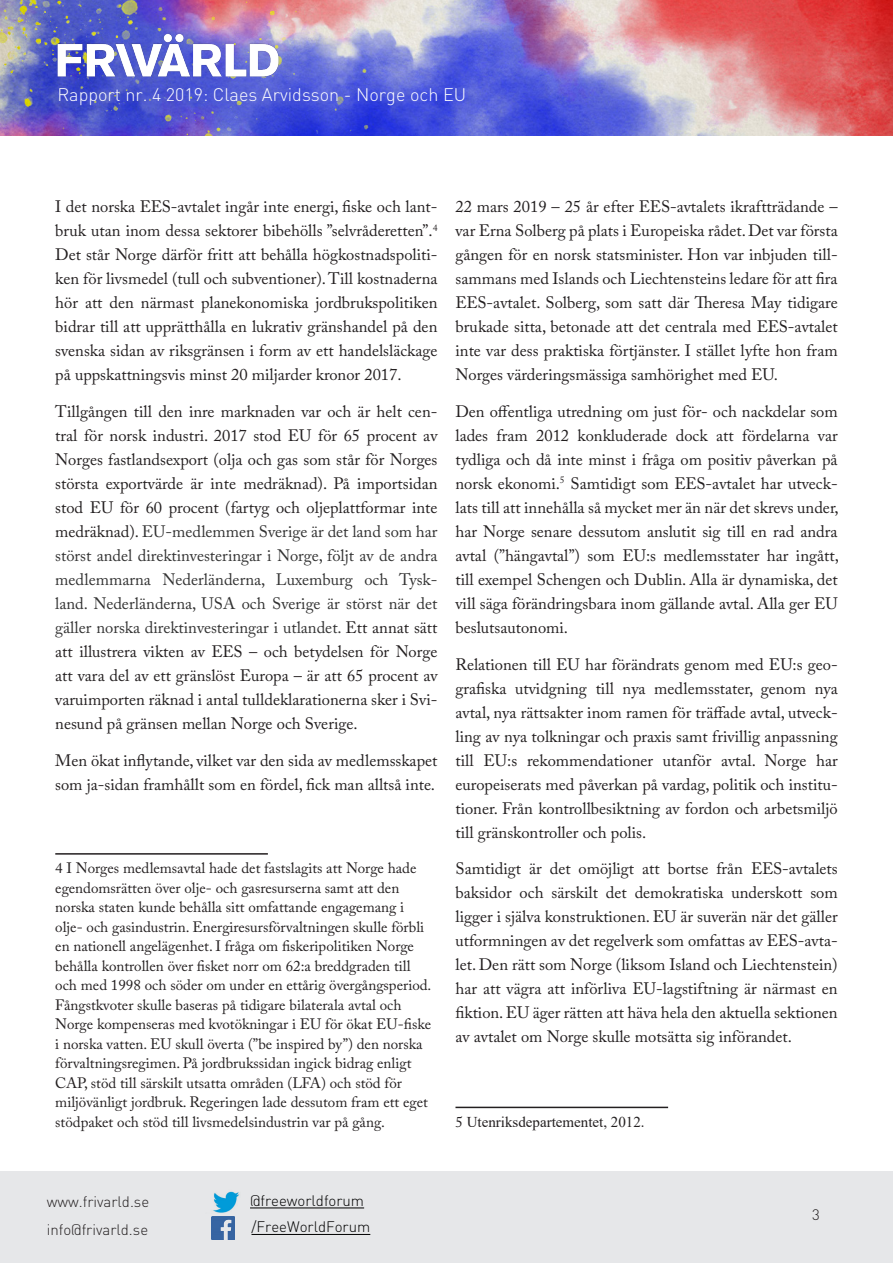
<style>
.page{position:relative;width:893px;height:1263px;background:#fff}
.page>*{position:absolute;margin:0;border:0;box-sizing:border-box;transform-origin:0 0}
.t1{font:300 18px "DIN";color:#fff}
.Brödtext{font:16.5px/24px "Adobe Caslon Pro";color:#231f20;text-align:justify}
.Fotnotstext{font:15px/19.5px "Adobe Caslon Pro";color:#231f20}
.t2{font:300 15px/28.2px "DIN";color:#231f20}
.t3{font:300 15px/26.5px "DIN";color:#000}
.Fotnotstext-2{font:15px "Times New Roman";color:#231f20}
.s1{color:#333}
.s2{font-family:"Adobe Caslon Pro"}
</style>
<div class="page">
<img style="left:0;top:1px;width:893px;height:135px">
<img style="left:55px;top:33px;width:226px;height:48px">
<div style="left:0;top:1172px;width:893px;height:91px;background:#e6e7e9"></div>
<hr style="left:250px;top:1207px;width:114px;height:1px;background:#000">
<hr style="left:251px;top:1234px;width:119px;height:1px;background:#000">
<img style="left:213px;top:1191px;width:27px;height:22px">
<img style="left:211px;top:1216px;width:24px;height:24px">
<hr style="left:55px;top:853px;width:213px;height:2px;background:#231f20">
<hr style="left:455px;top:1107px;width:213px;height:1px;background:#231f20">
<p class="t1" style="left:57px;top:83px;width:410px">Rapport nr. 4 2019: Claes Arvidsson - Norge och EU</p>
<p class="Brödtext" style="left:55px;top:194px;width:384px">I det norska EES-avtalet ingår inte energi, fiske och lant&shy;bruk utan inom dessa sektorer bibehölls ”selvråderetten”.<sup>4<br></sup>Det står Norge därför fritt att behålla högkostnadspoliti&shy;ken för livsmedel (tull och subventioner). Till kostnaderna hör att den närmast planekonomiska jordbrukspolitiken bidrar till att upprätthålla en lukrativ gränshandel på den svenska sidan av riksgränsen i form av ett handelsläckage på uppskattningsvis minst 20 miljarder kronor 2017.</p>
<p class="Brödtext" style="left:55px;top:399px;width:384px">Tillgången till den inre marknaden var och är helt cen&shy;tral för norsk industri. 2017 stod EU för 65 procent av Norges fastlandsexport (olja och gas som står för Norges största exportvärde är inte medräknad). På importsidan stod EU för 60 procent (fartyg och oljeplattformar inte medräknad). <span class="s1">EU-medlemmen Sverige är det land som har störst andel direktinvesteringar i Norge, följt av de andra medlemmarna Nederländerna, Luxemburg och Tysk&shy;land. Nederländerna, USA och Sverige är störst när det gäller norska direktinvesteringar i utlandet.</span> Ett annat sätt att illustrera vikten av EES – och betydelsen för Norge att vara del av ett gränslöst Europa – är att 65 procent av varuimporten räknad i antal tulldeklarationerna sker i Svi&shy;nesund på gränsen mellan Norge och Sverige.</p>
<p class="Brödtext" style="left:55px;top:748px;width:384px">Men ökat inflytande, vilket var den sida av medlemsskapet som ja-sidan framhållt som en fördel, fick man alltså inte.</p>
<p class="Fotnotstext" style="left:55px;top:858px;width:378px">4 I Norges medlemsavtal hade det fastslagits att Norge hade egendomsrätten över olje- och gasresurserna samt att den norska staten kunde behålla sitt omfattande engagemang i olje- och gasindustrin. Energiresursförvaltningen skulle förbli en nationell angelägenhet. I fråga om fiskeripolitiken Norge behålla kontrollen över fisket norr om 62:a breddgraden till och med 1998 och söder om under en ettårig övergångsperiod.<br>Fångstkvoter skulle baseras på tidigare bilaterala avtal och Norge kompenseras med kvotökningar i EU för ökat EU-fiske i norska vatten. EU skull överta (”be inspired by”) den norska förvaltningsregimen. På jordbrukssidan ingick bidrag enligt CAP, stöd till särskilt utsatta områden (LFA) och stöd för miljövänligt jordbruk. Regeringen lade dessutom fram ett eget stödpaket och stöd till livsmedelsindustrin var på gång.</p>
<p class="Brödtext" style="left:455px;top:194px;width:384px">22 mars 2019 – 25 år efter EES-avtalets ikraftträdande – var Erna Solberg på plats i Europeiska rådet. Det var första gången för en norsk statsminister. Hon var inbjuden till&shy;sammans med Islands och Liechtensteins ledare för att fira EES-avtalet. Solberg, som satt där Theresa May tidigare brukade sitta, betonade att det centrala med EES-avtalet inte var dess praktiska förtjänster. I stället lyfte hon fram Norges värderingsmässiga samhörighet med EU.</p>
<p class="Brödtext" style="left:455px;top:399px;width:385px">Den offentliga utredning om just för- och nackdelar som lades fram 2012 konkluderade dock att fördelarna var tydliga och då inte minst i fråga om positiv påverkan på norsk ekonomi.<sup>5</sup> Samtidigt som EES-avtalet har utveck&shy;lats till att innehålla så mycket mer än när det skrevs under, har Norge senare dessutom anslutit sig till en rad andra avtal (”hängavtal”) som EU:s medlemsstater har ingått, till exempel Schengen och Dublin. Alla är dynamiska, det vill säga förändringsbara inom gällande avtal. Alla ger EU beslutsautonomi.</p>
<p class="Brödtext" style="left:455px;top:652px;width:384px">Relationen till EU har förändrats genom med EU:s geo&shy;grafiska utvidgning till nya medlemsstater, genom nya avtal, nya rättsakter inom ramen för träffade avtal, utveck&shy;ling av nya tolkningar och praxis samt frivillig anpassning till EU:s rekommendationer utanför avtal. Norge har europeiserats med påverkan på vardag, politik och institu&shy;tioner. Från kontrollbesiktning av fordon och arbetsmiljö till gränskontroller och polis.</p>
<p class="Brödtext" style="left:455px;top:857px;width:384px">Samtidigt är det omöjligt att bortse från EES-avtalets baksidor och särskilt det demokratiska underskott som ligger i själva konstruktionen. EU är suverän när det gäller utformningen av det regelverk som omfattas av EES-avta&shy;let. Den rätt som Norge (liksom Island och Liechtenstein) har att vägra att införliva EU-lagstiftning är närmast en fiktion. EU äger rätten att häva hela den aktuella sektionen av avtalet om Norge skulle motsätta sig införandet.</p>
<p class="Fotnotstext-2" style="left:455px;top:1111px;width:191px"><span class="s2">5</span> Utenriksdepartementet, 2012.</p>
<p class="t2" style="left:47px;top:1187px;width:104px">www.frivarld.se info@frivarld.se</p>
<p class="t3" style="left:250px;top:1187px;width:122px">@freeworldforum /FreeWorldForum</p>
<p class="t2" style="left:812px;top:1200px;width:9px">3</p>
</div>
